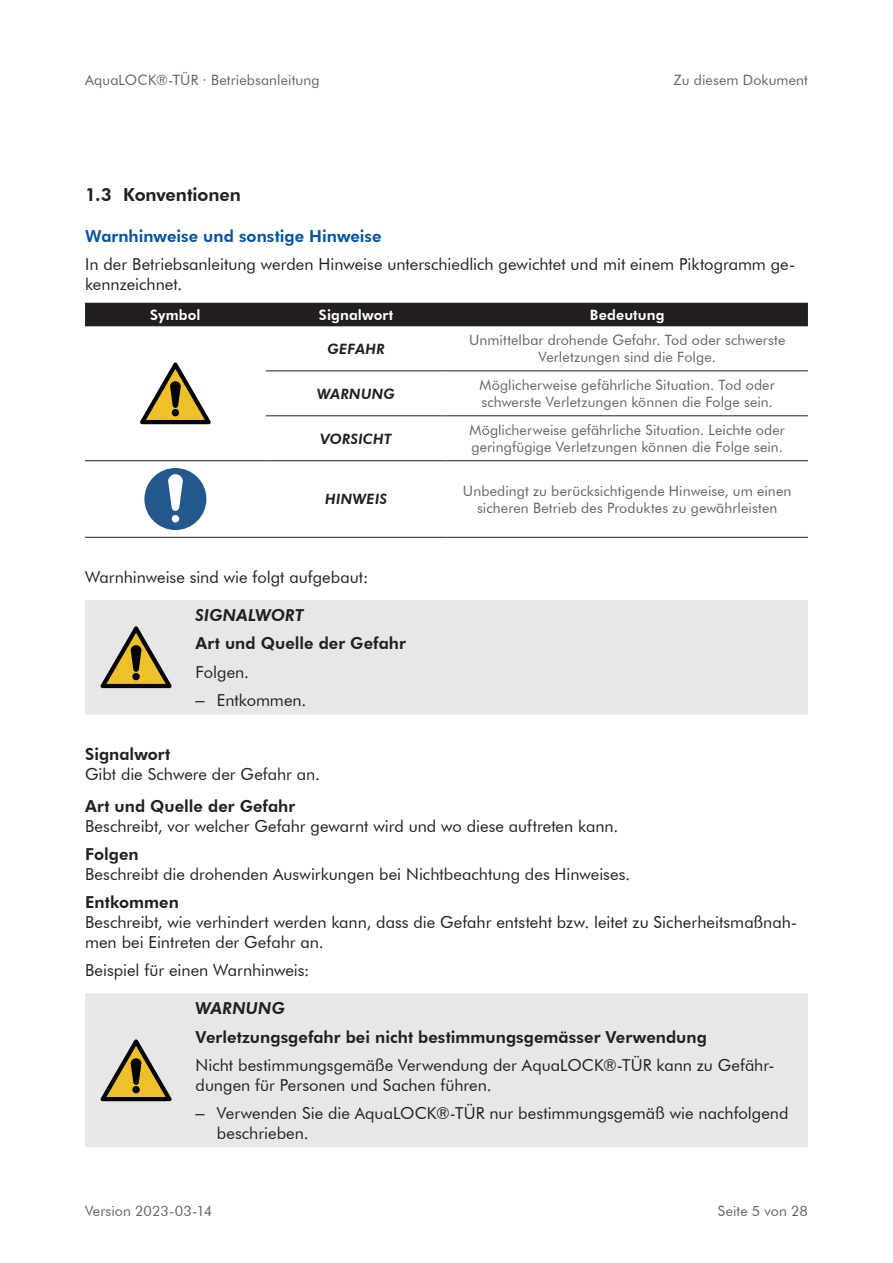
<style>
.page{position:relative;width:893px;height:1263px;background:#fff}
.page>*{position:absolute;margin:0;border:0;box-sizing:border-box;transform-origin:0 0}
.t1{font:800 18px "Futura BT";letter-spacing:-.005em;color:#231f20}
.t2{font:16.5px/19.8px "Futura BT";color:#231f20}
.t3{font:800 16.5px "Futura BT";letter-spacing:.005em;color:#231f20}
.t4{font:800 16.5px "Futura BT";color:#0154a6}
.t5{font:italic 800 16.5px "Futura BT";letter-spacing:.005em;color:#231f20}
.t6{font:14.25px/17.1px "Futura BT";letter-spacing:.01em;color:#636366;text-align:center}
.t7{font:italic 800 14.25px "Futura BT";letter-spacing:.015em;color:#231f20}
.t8{font:800 14.25px "Futura BT";letter-spacing:.01em;color:#fff}
.s1{font-family:"Arial"}
</style>
<div class="page">
<div style="left:85px;top:303px;width:723px;height:23px;background:#231f20"></div>
<hr style="left:266px;top:370px;width:180px;height:1px;background:#231f20">
<hr style="left:446px;top:370px;width:362px;height:1px;background:#231f20">
<hr style="left:266px;top:415px;width:180px;height:1px;background:#231f20">
<hr style="left:446px;top:415px;width:362px;height:1px;background:#231f20">
<hr style="left:266px;top:460px;width:180px;height:1px;background:#231f20">
<hr style="left:446px;top:460px;width:362px;height:1px;background:#231f20">
<hr style="left:85px;top:537px;width:181px;height:1px;background:#231f20">
<hr style="left:266px;top:537px;width:180px;height:1px;background:#231f20">
<hr style="left:446px;top:537px;width:362px;height:1px;background:#231f20">
<hr style="left:85px;top:460px;width:181px;height:1px;background:#231f20">
<svg style="left:140px;top:362px;width:71px;height:62px"></svg>
<div style="left:144px;top:468px;width:62px;height:62px;background:#24578e;border-radius:50%"></div>
<div style="left:170px;top:514px;width:11px;height:10px;background:#fff;border-radius:50%"></div>
<div style="left:169px;top:512px;width:13px;height:13px;border:3px solid #24578e;border-radius:50%"></div>
<svg style="left:168px;top:474px;width:15px;height:39px"></svg>
<div style="left:85px;top:600px;width:723px;height:114px;background:#e6e7e9"></div>
<svg style="left:101px;top:626px;width:71px;height:62px"></svg>
<div style="left:85px;top:993px;width:723px;height:154px;background:#e6e7e9"></div>
<svg style="left:101px;top:1039px;width:71px;height:62px"></svg>
<p class="t6" style="left:85px;top:71px;width:236px">AquaLOCK®-TÜR · Betriebsanleitung</p>
<p class="t6" style="left:674px;top:71px;width:136px">Zu diesem Dokument</p>
<p class="t1" style="left:85px;top:187px;width:157px">1 .3 Konventionen</p>
<p class="t4" style="left:85px;top:229px;width:298px">Warnhinweise und sonstige Hinweise</p>
<p class="t2" style="left:85px;top:256px;width:711px">In der Betriebsanleitung werden Hinweise unterschiedlich gewichtet und mit einem Piktogramm ge&shy;kennzeichnet.</p>
<p class="t8" style="left:150px;top:309px;width:52px">Symbol</p>
<p class="t8" style="left:319px;top:309px;width:76px">Signalwort</p>
<p class="t8" style="left:590px;top:309px;width:76px">Bedeutung</p>
<p class="t7" style="left:327px;top:343px;width:59px">GEFAHR</p>
<p class="t6" style="left:469px;top:331px;width:318px">Unmittelbar drohende Gefahr. Tod oder schwerste<br>Verletzungen sind die Folge.</p>
<p class="t7" style="left:317px;top:388px;width:79px">WARNUNG</p>
<p class="t6" style="left:480px;top:376px;width:297px;text-align:left">Möglicherweise gefährliche Situation. Tod oder schwerste Verletzungen können die Folge sein.</p>
<p class="t7" style="left:321px;top:433px;width:72px">VORSICHT</p>
<p class="t6" style="left:469px;top:423px;width:317px;text-align:left">Möglicherweise gefährliche Situation. Leichte oder geringfügige Verletzungen können die Folge sein.</p>
<p class="t7" style="left:325px;top:494px;width:63px">HINWEIS</p>
<p class="t6" style="left:463px;top:482px;width:330px">Unbedingt zu berücksichtigende Hinweise, um einen sicheren Betrieb des Produktes zu gewährleisten</p>
<p class="t2" style="left:85px;top:567px;width:285px">Warnhinweise sind wie folgt aufgebaut:</p>
<p class="t5" style="left:196px;top:609px;width:110px">SIGNALWORT</p>
<p class="t3" style="left:196px;top:637px;width:212px">Art und Quelle der Gefahr</p>
<p class="t2" style="left:196px;top:663px;width:55px">Folgen.</p>
<p class="t2" style="left:196px;top:690px;width:112px"><span class="s1">–</span> Entkommen.</p>
<p class="t3" style="left:85px;top:747px;width:87px">Signalwort</p>
<p class="t2" style="left:85px;top:765px;width:237px">Gibt die Schwere der Gefahr an.</p>
<p class="t3" style="left:85px;top:799px;width:212px">Art und Quelle der Gefahr</p>
<p class="t2" style="left:85px;top:816px;width:535px">Beschreibt, vor welcher Gefahr gewarnt wird und wo diese auftreten kann.</p>
<p class="t3" style="left:85px;top:847px;width:55px">Folgen</p>
<p class="t2" style="left:85px;top:866px;width:547px">Beschreibt die drohenden Auswirkungen bei Nichtbeachtung des Hinweises.</p>
<p class="t3" style="left:85px;top:896px;width:95px">Entkommen</p>
<p class="t2" style="left:85px;top:912px;width:713px">Beschreibt, wie verhindert werden kann, dass die Gefahr entsteht bzw. leitet zu Sicherheitsmaßnah&shy;men bei Eintreten der Gefahr an.</p>
<p class="t2" style="left:85px;top:960px;width:226px">Beispiel für einen Warnhinweis:</p>
<p class="t5" style="left:196px;top:1002px;width:91px">WARNUNG</p>
<p class="t3" style="left:196px;top:1030px;width:513px">Verletzungsgefahr bei nicht bestimmungsgemässer Verwendung</p>
<p class="t2" style="left:196px;top:1055px;width:580px">Nicht bestimmungsgemäße Verwendung der AquaLOCK®-TÜR kann zu Gefähr&shy;dungen für Personen und Sachen führen.</p>
<p class="t2" style="left:217px;top:1103px;width:573px;text-indent:-21px"><span class="s1">–</span> Verwenden Sie die AquaLOCK®-TÜR nur bestimmungsgemäß wie nachfolgend beschrieben.</p>
<p class="t6" style="left:85px;top:1204px;width:129px">Version 2023-03-14</p>
<p class="t6" style="left:718px;top:1204px;width:92px">Seite 5 von 28</p>
</div>
